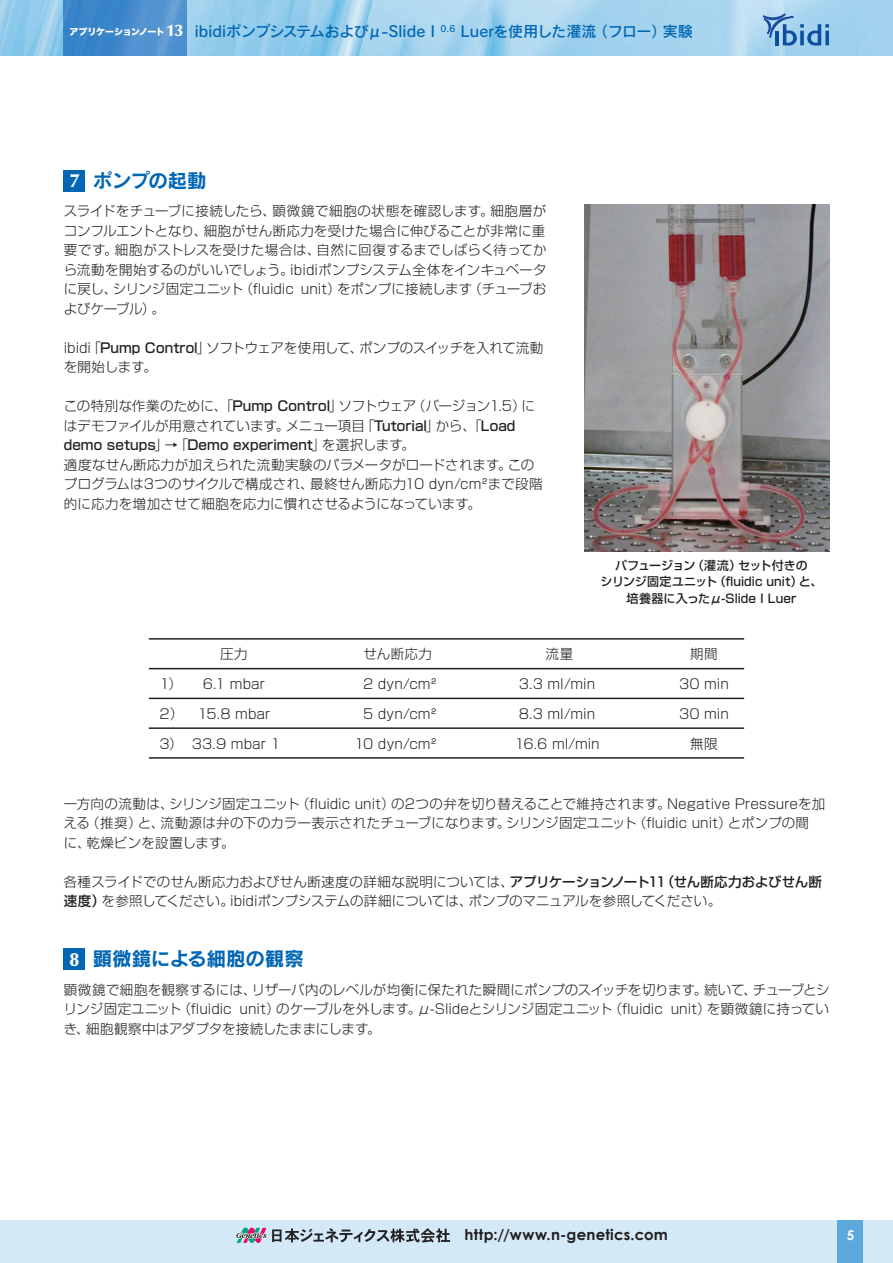
<style>
.page{position:relative;width:893px;height:1263px;background:#fff}
.page>*{position:absolute;margin:0;border:0;box-sizing:border-box;transform-origin:0 0}
.t1{font:19.5px "Rodin CID B";letter-spacing:-.01em;color:#0166b3}
.t2{font:15px "Rodin CID DB";letter-spacing:-.01em;color:#0166b3}
.t3{font:700 15px "Century Gothic";letter-spacing:.015em;color:#231f20}
.t4{font:300 13.5px/19.5px "Shin Go Pro";letter-spacing:.005em;color:#231f20}
.t5{font:700 13.5px "Century Gothic";color:#fff}
.t6{font:500 12px/16.5px "Shin Go Pro";letter-spacing:.005em;color:#231f20;text-align:center}
.t7{font:9px "Hira Kaku Std W8";letter-spacing:-.04em;color:#fff}
.s1{font-family:"Optima LT Std";font-weight:900;font-size:16.5px}
.s2{font-family:"Optima LT Std";font-weight:900;font-size:18.75px;color:#fff}
.s3{font-weight:500}
</style>
<div class="page">
<img style="left:0;top:0;width:893px;height:55px">
<svg style="left:762px;top:12px;width:67px;height:34px;background:#7bacd7"></svg>
<svg style="left:64px;top:0;width:123px;height:55px;background:#468bcc"></svg>
<div style="left:0;top:1220px;width:893px;height:43px;background:#d4e9f7"></div>
<div style="left:838px;top:1220px;width:25px;height:43px;background:#5ba8dc"></div>
<svg style="left:236px;top:1227px;width:214px;height:17px"></svg>
<div style="left:64px;top:170px;width:21px;height:21px;background:#0166b3"></div>
<img style="left:585px;top:204px;width:244px;height:348px">
<hr style="left:149px;top:638px;width:595px;height:2px;background:#231f20">
<hr style="left:149px;top:668px;width:595px;height:1px;background:#231f20">
<hr style="left:149px;top:698px;width:595px;height:1px;background:#231f20">
<hr style="left:149px;top:727px;width:595px;height:2px;background:#231f20">
<hr style="left:149px;top:757px;width:595px;height:2px;background:#231f20">
<div style="left:64px;top:949px;width:21px;height:21px;background:#0166b3"></div>
<p class="t7" style="left:70px;top:26px;width:115px">アプリケーションノート <span class="s1">13</span></p>
<p class="t2" style="left:195px;top:22px;width:500px">ibidiポンプシステムおよびμ-Slide I <sup>0.6</sup> Luerを使用した灌流（フロー）実験</p>
<h1 class="t1" style="left:70px;top:167px;width:139px"><span class="s2">7</span> ポンプの起動</h1>
<p class="t4" style="left:64px;top:200px;width:484px;text-align:justify">スライドをチューブに接続したら、顕微鏡で細胞の状態を確認します。細胞層がコンフルエントとなり、細胞がせん断応力を受けた場合に伸びることが非常に重要です。細胞がストレスを受けた場合は、自然に回復するまでしばらく待ってから流動を開始するのがいいでしょう。ibidiポンプシステム全体をインキュベータに戻し、シリンジ固定ユニット（fluidic unit）をポンプに接続します（チューブおよびケーブル）。</p>
<p class="t4" style="left:64px;top:336px;width:481px">ibidi「<span class="s3">Pump Control</span>」ソフトウェアを使用して、ポンプのスイッチを入れて流動を開始します。</p>
<p class="t4" style="left:64px;top:395px;width:480px">この特別な作業のために、「<span class="s3">Pump Control</span>」ソフトウェア（バージョン1.5）にはデモファイルが用意されています。メニュー項目「<span class="s3">Tutorial</span>」から、「<span class="s3">Load demo setups</span>」→「<span class="s3">Demo experiment</span>」を選択します。<br>適度なせん断応力が加えられた流動実験のパラメータがロードされます。このプログラムは3つのサイクルで構成され、最終せん断応力10 dyn/cm²まで段階的に応力を増加させて細胞を応力に慣れさせるようになっています。</p>
<p class="t6" style="left:601px;top:556px;width:223px">パフュージョン（灌流）セット付きの<br>シリンジ固定ユニット（fluidic unit）と、培養器に入ったμ-Slide I Luer</p>
<p class="t4" style="left:220px;top:642px;width:29px">圧力</p>
<p class="t4" style="left:363px;top:642px;width:70px">せん断応力</p>
<p class="t4" style="left:545px;top:642px;width:29px">流量</p>
<p class="t4" style="left:690px;top:642px;width:29px">期間</p>
<p class="t4" style="left:160px;top:672px;width:24px">1）</p>
<p class="t4" style="left:203px;top:672px;width:63px">6.1 mbar</p>
<p class="t4" style="left:363px;top:672px;width:75px">2 dyn/cm²</p>
<p class="t4" style="left:519px;top:672px;width:78px">3.3 ml/min</p>
<p class="t4" style="left:679px;top:672px;width:51px">30 min</p>
<p class="t4" style="left:160px;top:702px;width:112px">2） 15.8 mbar</p>
<p class="t4" style="left:363px;top:702px;width:75px">5 dyn/cm²</p>
<p class="t4" style="left:519px;top:702px;width:78px">8.3 ml/min</p>
<p class="t4" style="left:679px;top:702px;width:51px">30 min</p>
<p class="t4" style="left:160px;top:732px;width:122px">3） 33.9 mbar 1</p>
<p class="t4" style="left:354px;top:732px;width:84px">10 dyn/cm²</p>
<p class="t4" style="left:514px;top:732px;width:87px">16.6 ml/min</p>
<p class="t4" style="left:690px;top:732px;width:29px">無限</p>
<p class="t4" style="left:64px;top:792px;width:763px">一方向の流動は、シリンジ固定ユニット（fluidic unit）の2つの弁を切り替えることで維持されます。Negative Pressureを加える（推奨）と、流動源は弁の下のカラー表示されたチューブになります。シリンジ固定ユニット（fluidic unit）とポンプの間に、乾燥ビンを設置します。</p>
<p class="t4" style="left:64px;top:870px;width:760px">各種スライドでのせん断応力およびせん断速度の詳細な説明については、<span class="s3">アプリケーションノート11（せん断応力およびせん断速度）</span>を参照してください。ibidiポンプシステムの詳細については、ポンプのマニュアルを参照してください。</p>
<h1 class="t1" style="left:70px;top:946px;width:236px"><span class="s2">8</span> 顕微鏡による細胞の観察</h1>
<p class="t4" style="left:64px;top:978px;width:767px;text-align:justify">顕微鏡で細胞を観察するには、リザーバ内のレベルが均衡に保たれた瞬間にポンプのスイッチを切ります。続いて、チューブとシリンジ固定ユニット（fluidic unit）のケーブルを外します。μ-Slideとシリンジ固定ユニット（fluidic unit）を顕微鏡に持っていき、細胞観察中はアダプタを接続したままにします。</p>
<p class="t3" style="left:465px;top:1225px;width:205px">http://www.n-genetics.com</p>
<p class="t5" style="left:847px;top:1226px;width:9px">5</p>
</div>
